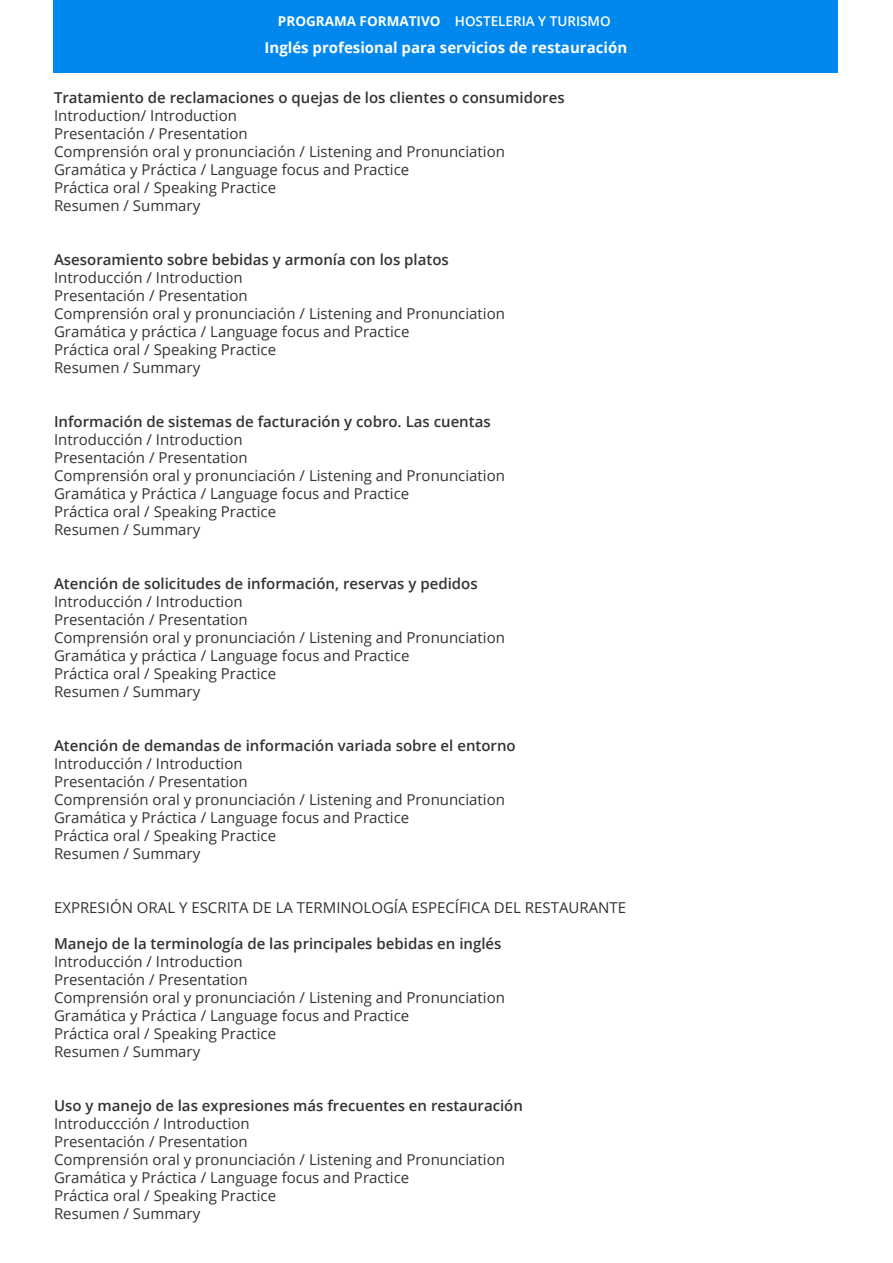
<style>
.page{position:relative;width:893px;height:1263px;background:#fff}
.page>*{position:absolute;margin:0;border:0;box-sizing:border-box;transform-origin:0 0}
.t1{font:15px "Open Sans";color:#333}
.t2{font:600 15px "Open Sans";color:#333}
.t3{font:700 15px "Open Sans";color:#fff}
.t4{font:600 13.5px "Open Sans";color:#fff}
.t5{font:700 13.5px "Open Sans";color:#fff}
</style>
<div class="page">
<div style="left:53px;top:0;width:785px;height:72px;background:#08e"></div>
<p class="t5" style="left:278px;top:11px;width:164px">PROGRAMA FORMATIVO</p>
<p class="t4" style="left:455px;top:12px;width:157px">HOSTELERIA Y TURISMO</p>
<p class="t3" style="left:265px;top:37px;width:364px">Inglés profesional para servicios de restauración</p>
<p class="t2" style="left:54px;top:87px;width:512px">Tratamiento de reclamaciones o quejas de los clientes o consumidores</p>
<p class="t1" style="left:54px;top:105px;width:184px">Introduction/ Introduction</p>
<p class="t1" style="left:54px;top:123px;width:195px">Presentación / Presentation</p>
<p class="t1" style="left:54px;top:141px;width:452px">Comprensión oral y pronunciación / Listening and Pronunciation</p>
<p class="t1" style="left:54px;top:159px;width:357px">Gramática y Práctica / Language focus and Practice</p>
<p class="t1" style="left:54px;top:177px;width:224px">Práctica oral / Speaking Practice</p>
<p class="t1" style="left:54px;top:195px;width:148px">Resumen / Summary</p>
<p class="t2" style="left:54px;top:249px;width:396px">Asesoramiento sobre bebidas y armonía con los platos</p>
<p class="t1" style="left:54px;top:267px;width:190px">Introducción / Introduction</p>
<p class="t1" style="left:54px;top:285px;width:195px">Presentación / Presentation</p>
<p class="t1" style="left:54px;top:303px;width:452px">Comprensión oral y pronunciación / Listening and Pronunciation</p>
<p class="t1" style="left:54px;top:321px;width:357px">Gramática y práctica / Language focus and Practice</p>
<p class="t1" style="left:54px;top:339px;width:224px">Práctica oral / Speaking Practice</p>
<p class="t1" style="left:54px;top:357px;width:148px">Resumen / Summary</p>
<p class="t2" style="left:54px;top:411px;width:438px">Información de sistemas de facturación y cobro. Las cuentas</p>
<p class="t1" style="left:54px;top:429px;width:190px">Introducción / Introduction</p>
<p class="t1" style="left:54px;top:447px;width:195px">Presentación / Presentation</p>
<p class="t1" style="left:54px;top:465px;width:452px">Comprensión oral y pronunciación / Listening and Pronunciation</p>
<p class="t1" style="left:54px;top:483px;width:357px">Gramática y Práctica / Language focus and Practice</p>
<p class="t1" style="left:54px;top:501px;width:224px">Práctica oral / Speaking Practice</p>
<p class="t1" style="left:54px;top:519px;width:148px">Resumen / Summary</p>
<p class="t2" style="left:54px;top:573px;width:425px">Atención de solicitudes de información, reservas y pedidos</p>
<p class="t1" style="left:54px;top:591px;width:190px">Introducción / Introduction</p>
<p class="t1" style="left:54px;top:609px;width:195px">Presentación / Presentation</p>
<p class="t1" style="left:54px;top:627px;width:452px">Comprensión oral y pronunciación / Listening and Pronunciation</p>
<p class="t1" style="left:54px;top:645px;width:357px">Gramática y práctica / Language focus and Practice</p>
<p class="t1" style="left:54px;top:663px;width:224px">Práctica oral / Speaking Practice</p>
<p class="t1" style="left:54px;top:681px;width:148px">Resumen / Summary</p>
<p class="t2" style="left:54px;top:735px;width:463px">Atención de demandas de información variada sobre el entorno</p>
<p class="t1" style="left:54px;top:753px;width:190px">Introducción / Introduction</p>
<p class="t1" style="left:54px;top:771px;width:195px">Presentación / Presentation</p>
<p class="t1" style="left:54px;top:789px;width:452px">Comprensión oral y pronunciación / Listening and Pronunciation</p>
<p class="t1" style="left:54px;top:807px;width:357px">Gramática y Práctica / Language focus and Practice</p>
<p class="t1" style="left:54px;top:825px;width:224px">Práctica oral / Speaking Practice</p>
<p class="t1" style="left:54px;top:843px;width:148px">Resumen / Summary</p>
<p class="t1" style="left:54px;top:897px;width:574px">EXPRESIÓN ORAL Y ESCRITA DE LA TERMINOLOGÍA ESPECÍFICA DEL RESTAURANTE</p>
<p class="t2" style="left:54px;top:933px;width:449px">Manejo de la terminología de las principales bebidas en inglés</p>
<p class="t1" style="left:54px;top:951px;width:190px">Introducción / Introduction</p>
<p class="t1" style="left:54px;top:969px;width:195px">Presentación / Presentation</p>
<p class="t1" style="left:54px;top:987px;width:452px">Comprensión oral y pronunciación / Listening and Pronunciation</p>
<p class="t1" style="left:54px;top:1005px;width:357px">Gramática y Práctica / Language focus and Practice</p>
<p class="t1" style="left:54px;top:1023px;width:224px">Práctica oral / Speaking Practice</p>
<p class="t1" style="left:54px;top:1041px;width:148px">Resumen / Summary</p>
<p class="t2" style="left:54px;top:1095px;width:470px">Uso y manejo de las expresiones más frecuentes en restauración</p>
<p class="t1" style="left:54px;top:1113px;width:197px">Introduccción / Introduction</p>
<p class="t1" style="left:54px;top:1131px;width:195px">Presentación / Presentation</p>
<p class="t1" style="left:54px;top:1149px;width:452px">Comprensión oral y pronunciación / Listening and Pronunciation</p>
<p class="t1" style="left:54px;top:1167px;width:357px">Gramática y Práctica / Language focus and Practice</p>
<p class="t1" style="left:54px;top:1185px;width:224px">Práctica oral / Speaking Practice</p>
<p class="t1" style="left:54px;top:1203px;width:148px">Resumen / Summary</p>
</div>
